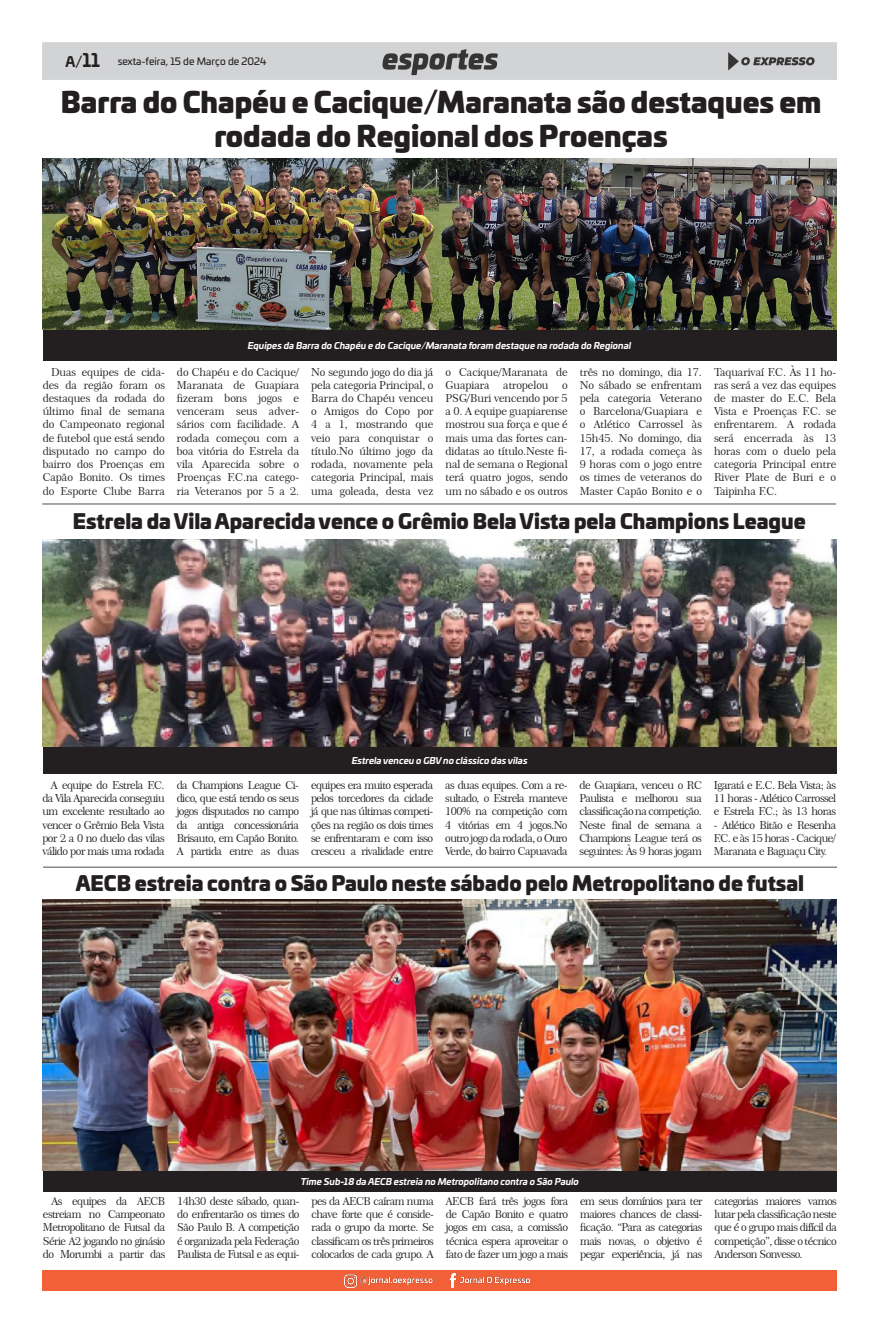
<style>
.page{position:relative;width:879px;height:1333px;background:#fff}
.page>*{position:absolute;margin:0;border:0;box-sizing:border-box;transform-origin:0 0}
.t1{font:900 28px/33.6px "Univia Pro";color:#231f20;text-align:center}
.t2{font:900 20px "Univia Pro";color:#231f20}
.t3{font:700 14px "Univia Pro";color:#231f20}
.t4{font:11px/13.2px "Century 751 BT Roman No 2 B";letter-spacing:-.05em;color:#231f20;text-align:justify}
.t5{font:10px "Univia Pro";color:#231f20}
.t6{font:italic 700 9px "Univia Pro";color:#fff}
.s1{font-size:18px}
</style>
<div class="page">
<img style="left:43px;top:43px;width:793px;height:36px">
<img style="left:43px;top:159px;width:793px;height:171px">
<div style="left:43px;top:746px;width:793px;height:27px;background:#231f20"></div>
<img style="left:43px;top:539px;width:793px;height:207px">
<div style="left:43px;top:330px;width:793px;height:30px;background:#231f20"></div>
<hr style="left:43px;top:866px;width:794px;height:1px;background:#4a4d4f">
<div style="left:43px;top:1170px;width:794px;height:21px;background:#231f20"></div>
<img style="left:43px;top:899px;width:794px;height:271px">
<hr style="left:42px;top:503px;width:794px;height:1px;background:#4a4d4f">
<div style="left:42px;top:1269px;width:795px;height:21px;background:#f16037"></div>
<img style="left:344px;top:1273px;width:185px;height:14px">
<p class="t3" style="left:66px;top:51px;width:36px">A/<span class="s1">11</span></p>
<p class="t5" style="left:118px;top:54px;width:150px">sexta-feira, 15 de Março de 2024</p>
<p class="t1" style="left:61px;top:84px;width:762px">Barra do Chapéu e Cacique/Maranata são destaques em rodada do Regional dos Proenças</p>
<p class="t6" style="left:248px;top:338px;width:385px">Equipes da Barra do Chapéu e do Cacique/Maranata foram destaque na rodada do Regional</p>
<p class="t4" style="left:43px;top:365px;width:124px;text-indent:9px">Duas equipes de cida&shy;des da região foram os destaques da rodada do último final de semana do Campeonato regional de futebol que está sendo disputado no campo do bairro dos Proenças em Capão Bonito. Os times do Esporte Clube Barra</p>
<p class="t4" style="left:177px;top:365px;width:124px">do Chapéu e do Cacique/ Maranata de Guapiara fizeram bons jogos e venceram seus adver&shy;sários com facilidade. A rodada começou com a boa vitória do Estrela da vila Aparecida sobre o Proenças F.C.na catego&shy;ria Veteranos por 5 a 2.</p>
<p class="t4" style="left:311px;top:365px;width:124px">No segundo jogo do dia já pela categoria Principal, o Barra do Chapéu venceu o Amigos do Copo por 4 a 1, mostrando que veio para conquistar o título.No último jogo da rodada, novamente pela categoria Principal, mais uma goleada, desta vez</p>
<p class="t4" style="left:445px;top:365px;width:124px">o Cacique/Maranata de Guapiara atropelou o PSG/Buri vencendo por 5 a 0. A equipe guapiarense mostrou sua força e que é mais uma das fortes can&shy;didatas ao título.Neste fi&shy;nal de semana o Regional terá quatro jogos, sendo um no sábado e os outros</p>
<p class="t4" style="left:580px;top:365px;width:124px">três no domingo, dia 17.<br>No sábado se enfrentam pela categoria Veterano o Barcelona/Guapiara e o Atlético Carrossel às 15h45. No domingo, dia 17, a rodada começa às 9 horas com o jogo entre os times de veteranos do Master Capão Bonito e o</p>
<p class="t4" style="left:714px;top:365px;width:124px">Taquarivaí F.C. Às 11 ho&shy;ras será a vez das equipes de master do E.C. Bela Vista e Proenças F.C. se enfrentarem. A rodada será encerrada às 13 horas com o duelo pela categoria Principal entre River Plate de Buri e o Taipinha F.C.</p>
<p class="t2" style="left:73px;top:504px;width:734px">Estrela da Vila Aparecida vence o Grêmio Bela Vista pela Champions League</p>
<p class="t6" style="left:352px;top:753px;width:177px">Estrela venceu o GBV no clássico das vilas</p>
<p class="t4" style="left:42px;top:778px;width:124px;text-indent:9px">A equipe do Estrela F.C. da Vila Aparecida conseguiu um excelente resultado ao vencer o Grêmio Bela Vista por 2 a 0 no duelo das vilas válido por mais uma rodada</p>
<p class="t4" style="left:177px;top:778px;width:124px">da Champions League Ci&shy;dico, que está tendo os seus jogos disputados no campo da antiga concessionária Brisauto, em Capão Bonito.<br>A partida entre as duas</p>
<p class="t4" style="left:311px;top:778px;width:124px">equipes era muito esperada pelos torcedores da cidade já que nas últimas competi&shy;ções na região os dois times se enfrentaram e com isso cresceu a rivalidade entre</p>
<p class="t4" style="left:445px;top:778px;width:124px">as duas equipes. Com a re&shy;sultado, o Estrela manteve 100% na competição com 4 vitórias em 4 jogos.No outro jogo da rodada, o Ouro Verde, do bairro Capuavada</p>
<p class="t4" style="left:579px;top:778px;width:124px">de Guapiara, venceu o RC Paulista e melhorou sua classificação na competição.<br>Neste final de semana a Champions League terá os seguintes: Às 9 horas jogam</p>
<p class="t4" style="left:714px;top:778px;width:124px">Igaratá e E.C. Bela Vista; às 11 horas - Atlético Carrossel e Estrela F.C.; às 13 horas</p>
<p class="t4" style="left:714px;top:818px;width:124px">- Atlético Bitão e Resenha F.C. e às 15 horas - Cacique/ Maranata e Baguaçu City.</p>
<p class="t2" style="left:76px;top:865px;width:730px">AECB estreia contra o São Paulo neste sábado pelo Metropolitano de futsal</p>
<p class="t6" style="left:301px;top:1174px;width:280px">Time Sub-18 da AECB estreia no Metropolitano contra o São Paulo</p>
<p class="t4" style="left:43px;top:1194px;width:124px;text-indent:9px">As equipes da AECB estreiam no Campeonato Metropolitano de Futsal da Série A2 jogando no ginásio do Morumbi a partir das</p>
<p class="t4" style="left:177px;top:1194px;width:124px">14h30 deste sábado, quan&shy;do enfrentarão os times do São Paulo B. A competição é organizada pela Federação Paulista de Futsal e as equi-</p>
<p class="t4" style="left:312px;top:1194px;width:124px">pes da AECB caíram numa chave forte que é conside&shy;rada o grupo da morte. Se classificam os três primeiros colocados de cada grupo. A</p>
<p class="t4" style="left:446px;top:1194px;width:124px">AECB fará três jogos fora de Capão Bonito e quatro jogos em casa, a comissão técnica espera aproveitar o fato de fazer um jogo a mais</p>
<p class="t4" style="left:580px;top:1194px;width:124px">em seus domínios para ter maiores chances de classi&shy;ficação. “Para as categorias mais novas, o objetivo é pegar experiência, já nas</p>
<p class="t4" style="left:714px;top:1194px;width:124px">categorias maiores vamos lutar pela classificação neste que é o grupo mais difícil da competição”, disse o técnico Anderson Sonvesso.</p>
</div>
